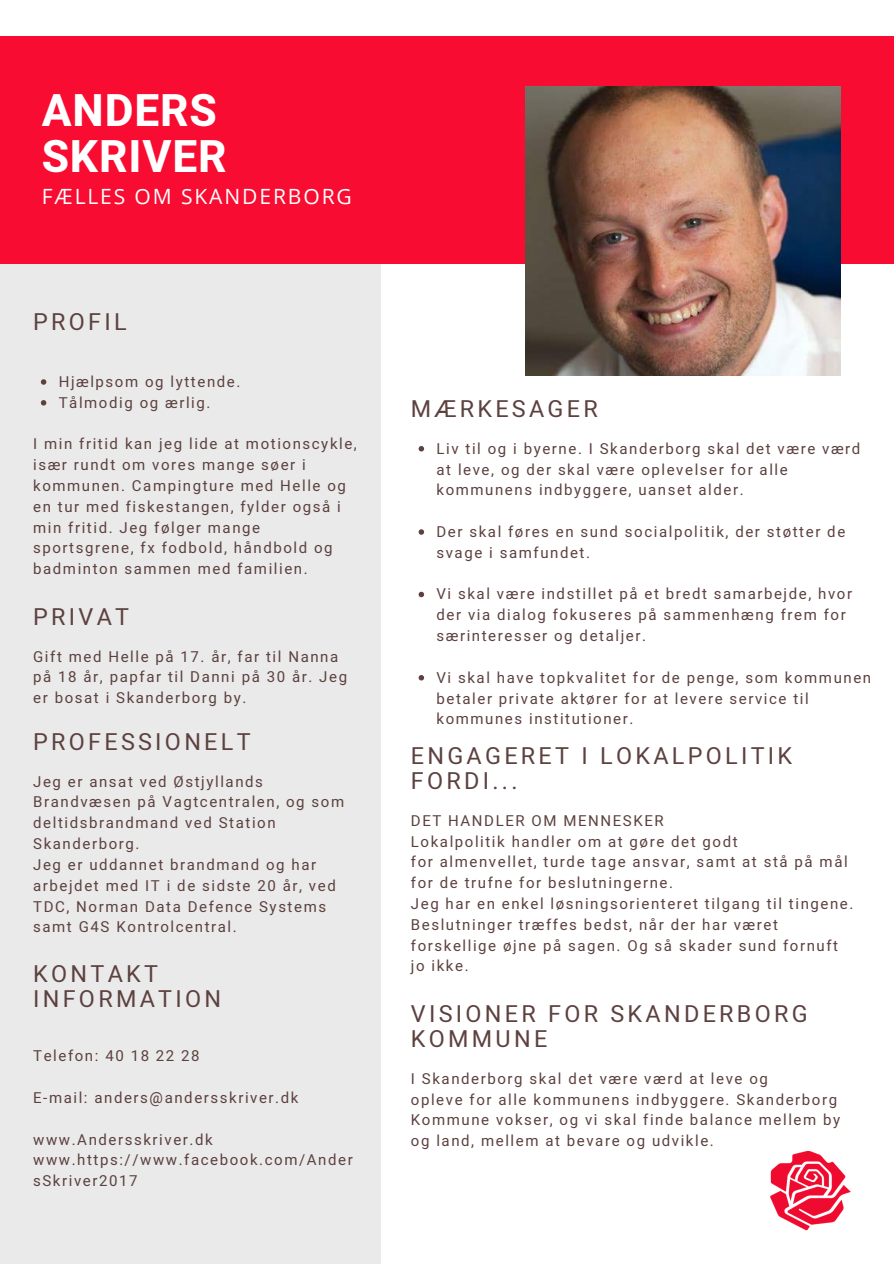
<style>
.page{position:relative;width:894px;height:1264px;background:#fff}
.page>*{position:absolute;margin:0;border:0;box-sizing:border-box;transform-origin:0 0}
.t1{font:700 44.4px "Heebo";letter-spacing:.02em;color:#fff}
.t2{font:23.4px/25.2px "Heebo";letter-spacing:.14em;color:#5c413f}
.t3{font:21px "Open Sans";letter-spacing:.09em;color:#fff}
.t4{font:15px/20.9px "Heebo";letter-spacing:.105em;color:#5c413f}
</style>
<div class="page">
<div style="left:0;top:263px;width:380px;height:1000px;background:#eaeaea"></div>
<div style="left:0;top:37px;width:893px;height:227px;background:#f80c31"></div>
<img style="left:525px;top:86px;width:315px;height:290px">
<svg style="left:418px;top:446px;width:6px;height:5px"></svg>
<svg style="left:418px;top:529px;width:6px;height:6px"></svg>
<svg style="left:418px;top:591px;width:6px;height:6px"></svg>
<svg style="left:418px;top:675px;width:6px;height:5px"></svg>
<img style="left:770px;top:1151px;width:81px;height:80px">
<svg style="left:41px;top:379px;width:5px;height:6px"></svg>
<svg style="left:41px;top:400px;width:5px;height:5px"></svg>
<p class="t1" style="left:42px;top:80px;width:177px">ANDERS</p>
<p class="t1" style="left:42px;top:125px;width:186px">SKRIVER</p>
<p class="t3" style="left:42px;top:182px;width:311px">FÆLLES OM SKANDERBORG</p>
<p class="t2" style="left:33px;top:310px;width:95px">PROFIL</p>
<p class="t4" style="left:59px;top:372px;width:183px">Hjælpsom og lyttende.</p>
<p class="t4" style="left:59px;top:392px;width:153px">Tålmodig og ærlig.</p>
<p class="t4" style="left:33px;top:434px;width:325px">I min fritid kan jeg lide at motionscykle, især rundt om vores mange søer i kommunen. Campingture med Helle og en tur med fiskestangen, fylder også i min fritid. Jeg følger mange sportsgrene, fx fodbold, håndbold og badminton sammen med familien.</p>
<p class="t2" style="left:33px;top:605px;width:97px">PRIVAT</p>
<p class="t4" style="left:33px;top:646px;width:315px">Gift med Helle på 17. år, far til Nanna på 18 år, papfar til Danni på 30 år. Jeg er bosat i Skanderborg by.</p>
<p class="t2" style="left:33px;top:730px;width:219px">PROFESSIONELT</p>
<p class="t4" style="left:33px;top:771px;width:312px">Jeg er ansat ved Østjyllands<br>Brandvæsen på Vagtcentralen, og som deltidsbrandmand ved Station<br>Skanderborg.</p>
<p class="t4" style="left:33px;top:854px;width:304px">Jeg er uddannet brandmand og har arbejdet med IT i de sidste 20 år, ved<br>TDC, Norman Data Defence Systems samt G4S Kontrolcentral.</p>
<p class="t2" style="left:33px;top:962px;width:189px">KONTAKT<br>INFORMATION</p>
<p class="t4" style="left:33px;top:1046px;width:168px">Telefon: 40 18 22 28</p>
<p class="t4" style="left:33px;top:1087px;width:267px">E-mail: anders@andersskriver.dk</p>
<p class="t4" style="left:33px;top:1129px;width:181px">www.Andersskriver.dk</p>
<p class="t4" style="left:33px;top:1150px;width:321px">www.https://www.facebook.com/Ander sSkriver2017</p>
<p class="t2" style="left:411px;top:397px;width:188px">MÆRKESAGER</p>
<p class="t4" style="left:436px;top:438px;width:425px">Liv til og i byerne. I Skanderborg skal det være værd at leve, og der skal være oplevelser for alle kommunens indbyggere, uanset alder.</p>
<p class="t4" style="left:436px;top:522px;width:410px">Der skal føres en sund socialpolitik, der støtter de svage i samfundet.</p>
<p class="t4" style="left:436px;top:584px;width:417px">Vi skal være indstillet på et bredt samarbejde, hvor der via dialog fokuseres på sammenhæng frem for særinteresser og detaljer.</p>
<p class="t4" style="left:436px;top:667px;width:436px">Vi skal have topkvalitet for de penge, som kommunen betaler private aktører for at levere service til kommunes institutioner.</p>
<p class="t2" style="left:411px;top:743px;width:382px">ENGAGERET I LOKALPOLITIK<br>FORDI...</p>
<p class="t4" style="left:411px;top:810px;width:254px">DET HANDLER OM MENNESKER</p>
<p class="t4" style="left:411px;top:831px;width:328px">Lokalpolitik handler om at gøre det godt</p>
<p class="t4" style="left:411px;top:852px;width:438px">for almenvellet, turde tage ansvar, samt at stå på mål for de trufne for beslutningerne.</p>
<p class="t4" style="left:411px;top:893px;width:444px">Jeg har en enkel løsningsorienteret tilgang til tingene.<br>Beslutninger træffes bedst, når der har været forskellige øjne på sagen. Og så skader sund fornuft jo ikke.</p>
<p class="t2" style="left:411px;top:1001px;width:398px">VISIONER FOR SKANDERBORG<br>KOMMUNE</p>
<p class="t4" style="left:411px;top:1068px;width:358px">I Skanderborg skal det være værd at leve og</p>
<p class="t4" style="left:411px;top:1089px;width:430px">opleve for alle kommunens indbyggere. Skanderborg<br>Kommune vokser, og vi skal finde balance mellem by og land, mellem at bevare og udvikle.</p>
</div>
